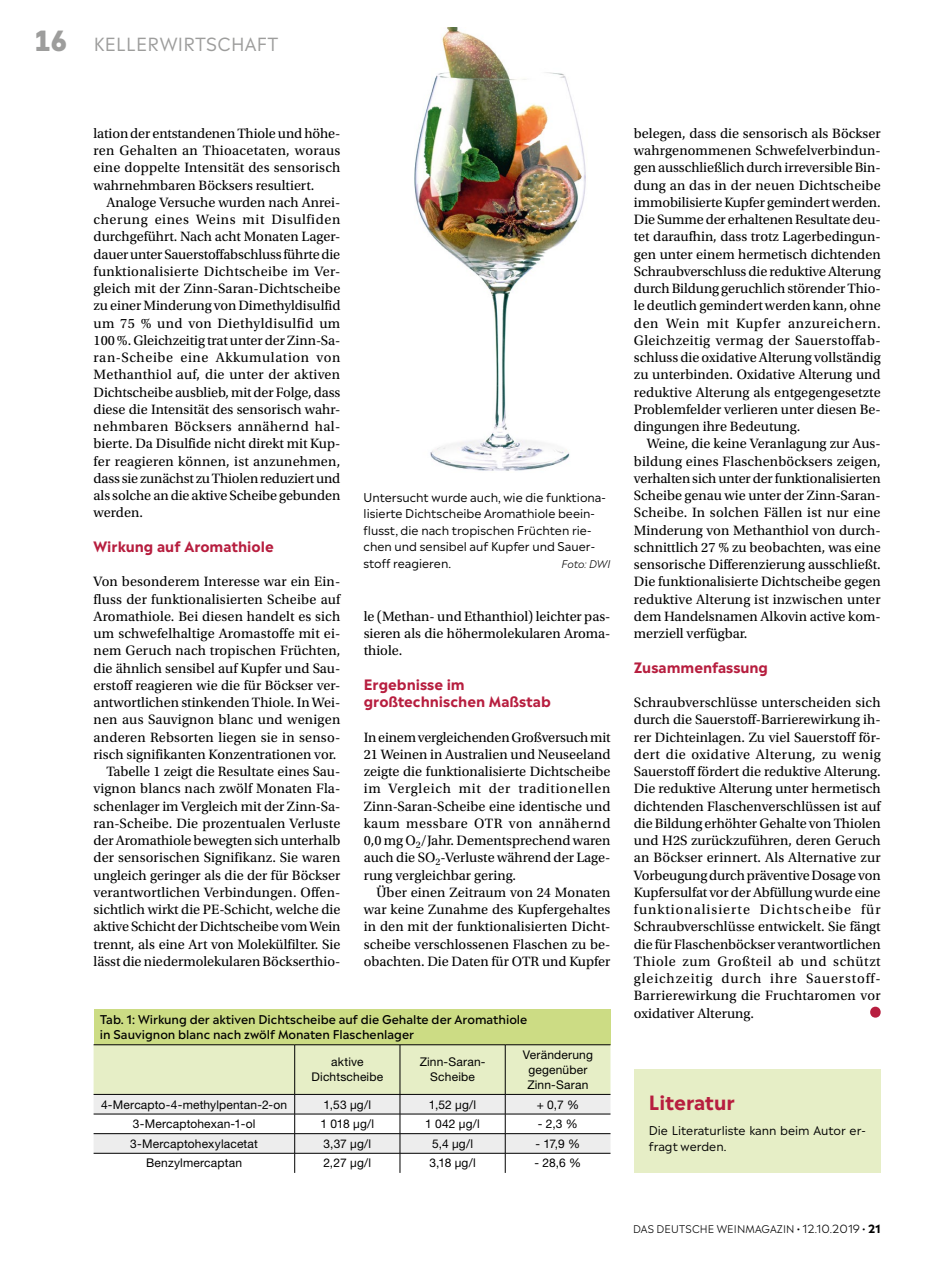
<style>
.page{position:relative;width:936px;height:1263px;background:#fff}
.page>*{position:absolute;margin:0;border:0;box-sizing:border-box;transform-origin:0 0}
._1_5_Head_13{font:700 19.5px "Madera";color:#b71e3f}
.t1{font:18px "Madera";letter-spacing:.015em;color:#9d9d9c}
._4_2_Fließtext{font:14.25px/17.2px "Utopia Std";color:#000;text-align:justify}
._4_3_Fließtext_ohne{font:14.25px/17.2px "Utopia Std";color:#000;text-align:justify}
._6_Zwischenüberschri{font:700 14.25px/17.2px "Madera";color:#b71e3f}
.Tabelle_Grundschrift{font:12px/15px "Helvetica Neue LT Std";letter-spacing:.015em;color:#000;text-align:center}
._7_Bildunterschrift{font:12px/16.5px "Madera";color:#000}
.Tabelle_Kopf{font:500 12px/15px "Madera";color:#000}
._6_Kastentext{font:12px/16.5px "Madera";color:#000}
.t2{font:300 10.5px "Madera";letter-spacing:.01em;color:#000}
._7_Bildunterschrift-2{font:italic 300 10.5px "Madera";letter-spacing:-.02em;color:#000}
.s1{font-family:"DIN Next Slab Pro";font-weight:800;font-size:30px}
.s2{font-size:11.25px}
.s3{font-weight:700;font-size:11.25px}
</style>
<div class="page">
<div style="left:870px;top:1007px;width:10px;height:11px;background:#b71e3f;border-radius:50%"></div>
<div style="left:634px;top:1069px;width:246px;height:104px;background:#e6eec6"></div>
<img style="left:414px;top:27px;width:172px;height:444px">
<div style="left:94px;top:1009px;width:516px;height:36px;background:#ccdc84"></div>
<hr style="left:94px;top:1044px;width:201px;height:1px;background:#000">
<hr style="left:295px;top:1044px;width:105px;height:1px;background:#000">
<hr style="left:400px;top:1044px;width:105px;height:1px;background:#000">
<hr style="left:505px;top:1044px;width:105px;height:1px;background:#000">
<svg style="left:94px;top:1045px;width:516px;height:128px"></svg>
<p class="t1" style="left:34px;top:29px;width:246px"><span class="s1">16</span> KELLERWIRTSCHAFT</p>
<p class="_4_2_Fließtext" style="left:94px;top:125px;width:248px">lation der entstandenen Thiole und höhe&shy;ren Gehalten an Thioacetaten, woraus eine doppelte Intensität des sensorisch wahrnehmbaren Böcksers resultiert.</p>
<p class="_4_2_Fließtext" style="left:94px;top:194px;width:248px;text-indent:13px">Analoge Versuche wurden nach Anrei&shy;cherung eines Weins mit Disulfiden durchgeführt. Nach acht Monaten Lager&shy;dauer unter Sauerstoffabschluss führte die funktionalisierte Dichtscheibe im Ver&shy;gleich mit der Zinn-Saran-Dichtscheibe zu einer Minderung von Dimethyldisulfid um 75 % und von Diethyldisulfid um 100 %. Gleichzeitig trat unter der Zinn-Sa&shy;ran-Scheibe eine Akkumulation von Methanthiol auf, die unter der aktiven Dichtscheibe ausblieb, mit der Folge, dass diese die Intensität des sensorisch wahr&shy;nehmbaren Böcksers annähernd hal&shy;bierte. Da Disulfide nicht direkt mit Kup&shy;fer reagieren können, ist anzunehmen, dass sie zunächst zu Thiolen reduziert und als solche an die aktive Scheibe gebunden werden.</p>
<p class="_6_Zwischenüberschri" style="left:94px;top:536px;width:182px">Wirkung auf Aromathiole</p>
<p class="_4_3_Fließtext_ohne" style="left:94px;top:573px;width:248px">Von besonderem Interesse war ein Ein&shy;fluss der funktionalisierten Scheibe auf Aromathiole. Bei diesen handelt es sich um schwefelhaltige Aromastoffe mit ei&shy;nem Geruch nach tropischen Früchten, die ähnlich sensibel auf Kupfer und Sau&shy;erstoff reagieren wie die für Böckser ver&shy;antwortlichen stinkenden Thiole. In Wei&shy;nen aus Sauvignon blanc und wenigen anderen Rebsorten liegen sie in senso&shy;risch signifikanten Konzentrationen vor.</p>
<p class="_4_2_Fließtext" style="left:94px;top:763px;width:248px;text-indent:13px">Tabelle 1 zeigt die Resultate eines Sau&shy;vignon blancs nach zwölf Monaten Fla&shy;schenlager im Vergleich mit der Zinn-Sa&shy;ran-Scheibe. Die prozentualen Verluste der Aromathiole bewegten sich unterhalb der sensorischen Signifikanz. Sie waren ungleich geringer als die der für Böckser verantwortlichen Verbindungen. Offen&shy;sichtlich wirkt die PE-Schicht, welche die aktive Schicht der Dichtscheibe vom Wein trennt, als eine Art von Molekülfilter. Sie lässt die niedermolekularen Böckserthio-</p>
<p class="_7_Bildunterschrift" style="left:363px;top:487px;width:244px">Untersucht wurde auch, wie die funktiona&shy;lisierte Dichtscheibe Aromathiole beein&shy;flusst, die nach tropischen Früchten rie&shy;chen und sensibel auf Kupfer und Sauer&shy;stoff reagieren.</p>
<p class="_7_Bildunterschrift-2" style="left:561px;top:555px;width:50px">Foto: DWI</p>
<p class="_4_2_Fließtext" style="left:364px;top:608px;width:248px">le (Methan- und Ethanthiol) leichter pas&shy;sieren als die höhermolekularen Aroma&shy;thiole.</p>
<p class="_6_Zwischenüberschri" style="left:364px;top:674px;width:188px">Ergebnisse im großtechnischen Maßstab</p>
<p class="_4_3_Fließtext_ohne" style="left:364px;top:729px;width:248px">In einem vergleichenden Großversuch mit 21 Weinen in Australien und Neuseeland zeigte die funktionalisierte Dichtscheibe im Vergleich mit der traditionellen Zinn-Saran-Scheibe eine identische und kaum messbare OTR von annähernd 0,0 mg O<sub>2</sub>/Jahr. Dementsprechend waren auch die SO<sub>2</sub>-Verluste während der Lage&shy;rung vergleichbar gering.</p>
<p class="_4_2_Fließtext" style="left:364px;top:884px;width:248px;text-indent:13px">Über einen Zeitraum von 24 Monaten war keine Zunahme des Kupfergehaltes in den mit der funktionalisierten Dicht&shy;scheibe verschlossenen Flaschen zu be&shy;obachten. Die Daten für OTR und Kupfer</p>
<p class="Tabelle_Kopf" style="left:100px;top:1011px;width:429px">Tab. 1: Wirkung der aktiven Dichtscheibe auf die Gehalte der Aromathiole in Sauvignon blanc nach zwölf Monaten Flaschenlager</p>
<p class="Tabelle_Grundschrift" style="left:311px;top:1054px;width:73px">aktive<br>Dichtscheibe</p>
<p class="Tabelle_Grundschrift" style="left:419px;top:1054px;width:67px">Zinn-Saran-<br>Scheibe</p>
<p class="Tabelle_Grundschrift" style="left:523px;top:1047px;width:72px">Veränderung gegenüber<br>Zinn-Saran</p>
<p class="Tabelle_Grundschrift" style="left:101px;top:1096px;width:188px">4-Mercapto-4-methylpentan-2-on</p>
<p class="Tabelle_Grundschrift" style="left:323px;top:1096px;width:49px">1,53 µg/l</p>
<p class="Tabelle_Grundschrift" style="left:429px;top:1096px;width:49px">1,52 µg/l</p>
<p class="Tabelle_Grundschrift" style="left:536px;top:1096px;width:44px">+ 0,7 %</p>
<p class="Tabelle_Grundschrift" style="left:133px;top:1116px;width:124px">3-Mercaptohexan-1-ol</p>
<p class="Tabelle_Grundschrift" style="left:320px;top:1116px;width:55px">1 018 µg/l</p>
<p class="Tabelle_Grundschrift" style="left:425px;top:1116px;width:56px">1 042 µg/l</p>
<p class="Tabelle_Grundschrift" style="left:538px;top:1116px;width:42px">- 2,3 %</p>
<p class="Tabelle_Grundschrift" style="left:130px;top:1136px;width:129px">3-Mercaptohexylacetat</p>
<p class="Tabelle_Grundschrift" style="left:323px;top:1136px;width:49px">3,37 µg/l</p>
<p class="Tabelle_Grundschrift" style="left:432px;top:1136px;width:43px">5,4 µg/l</p>
<p class="Tabelle_Grundschrift" style="left:535px;top:1136px;width:46px">- 17,9 %</p>
<p class="Tabelle_Grundschrift" style="left:146px;top:1155px;width:97px">Benzylmercaptan</p>
<p class="Tabelle_Grundschrift" style="left:323px;top:1155px;width:49px">2,27 µg/l</p>
<p class="Tabelle_Grundschrift" style="left:429px;top:1155px;width:48px">3,18 µg/l</p>
<p class="Tabelle_Grundschrift" style="left:534px;top:1155px;width:48px">- 28,6 %</p>
<p class="_4_2_Fließtext" style="left:634px;top:125px;width:248px">belegen, dass die sensorisch als Böckser wahrgenommenen Schwefelverbindun&shy;gen ausschließlich durch irreversible Bin&shy;dung an das in der neuen Dichtscheibe immobilisierte Kupfer gemindert werden.<br>Die Summe der erhaltenen Resultate deu&shy;tet daraufhin, dass trotz Lagerbedingun&shy;gen unter einem hermetisch dichtenden Schraubverschluss die reduktive Alterung durch Bildung geruchlich störender Thio&shy;le deutlich gemindert werden kann, ohne den Wein mit Kupfer anzureichern.<br>Gleichzeitig vermag der Sauerstoffab&shy;schluss die oxidative Alterung vollständig zu unterbinden. Oxidative Alterung und reduktive Alterung als entgegengesetzte Problemfelder verlieren unter diesen Be&shy;dingungen ihre Bedeutung.</p>
<p class="_4_2_Fließtext" style="left:634px;top:435px;width:248px;text-align:left;text-indent:13px">Weine, die keine Veranlagung zur Aus&shy;bildung eines Flaschenböcksers zeigen, verhalten sich unter der funktionalisierten Scheibe genau wie unter der Zinn-Saran-- Scheibe. In solchen Fällen ist nur eine Minderung von Methanthiol von durch&shy;schnittlich 27 % zu beobachten, was eine sensorische Differenzierung ausschließt.<br>Die funktionalisierte Dichtscheibe gegen reduktive Alterung ist inzwischen unter dem Handelsnamen Alkovin active kom&shy;merziell verfügbar.</p>
<p class="_6_Zwischenüberschri" style="left:634px;top:657px;width:136px">Zusammenfassung</p>
<p class="_4_3_Fließtext_ohne" style="left:634px;top:694px;width:248px;text-align:left">Schraubverschlüsse unterscheiden sich durch die Sauerstoff-Barrierewirkung ih&shy;rer Dichteinlagen. Zu viel Sauerstoff för&shy;dert die oxidative Alterung, zu wenig Sauerstoff fördert die reduktive Alterung.<br>Die reduktive Alterung unter hermetisch dichtenden Flaschenverschlüssen ist auf die Bildung erhöhter Gehalte von Thiolen und H2S zurückzuführen, deren Geruch an Böckser erinnert. Als Alternative zur Vorbeugung durch präventive Dosage von Kupfersulfat vor der Abfüllung wurde eine funktionalisierte Dichtscheibe für Schraubverschlüsse entwickelt. Sie fängt die für Flaschenböckser verantwortlichen Thiole zum Großteil ab und schützt gleichzeitig durch ihre Sauerstoff-Barrierewirkung die Fruchtaromen vor oxidativer Alterung.</p>
<p class="_1_5_Head_13" style="left:648px;top:1085px;width:88px">Literatur</p>
<p class="_6_Kastentext" style="left:648px;top:1120px;width:218px">Die Literaturliste kann beim Autor er&shy;fragt werden.</p>
<p class="t2" style="left:633px;top:1220px;width:249px">DAS DEUTSCHE WEINMAGAZIN • <span class="s2">12.10.2019</span> • <span class="s3">21</span></p>
</div>
